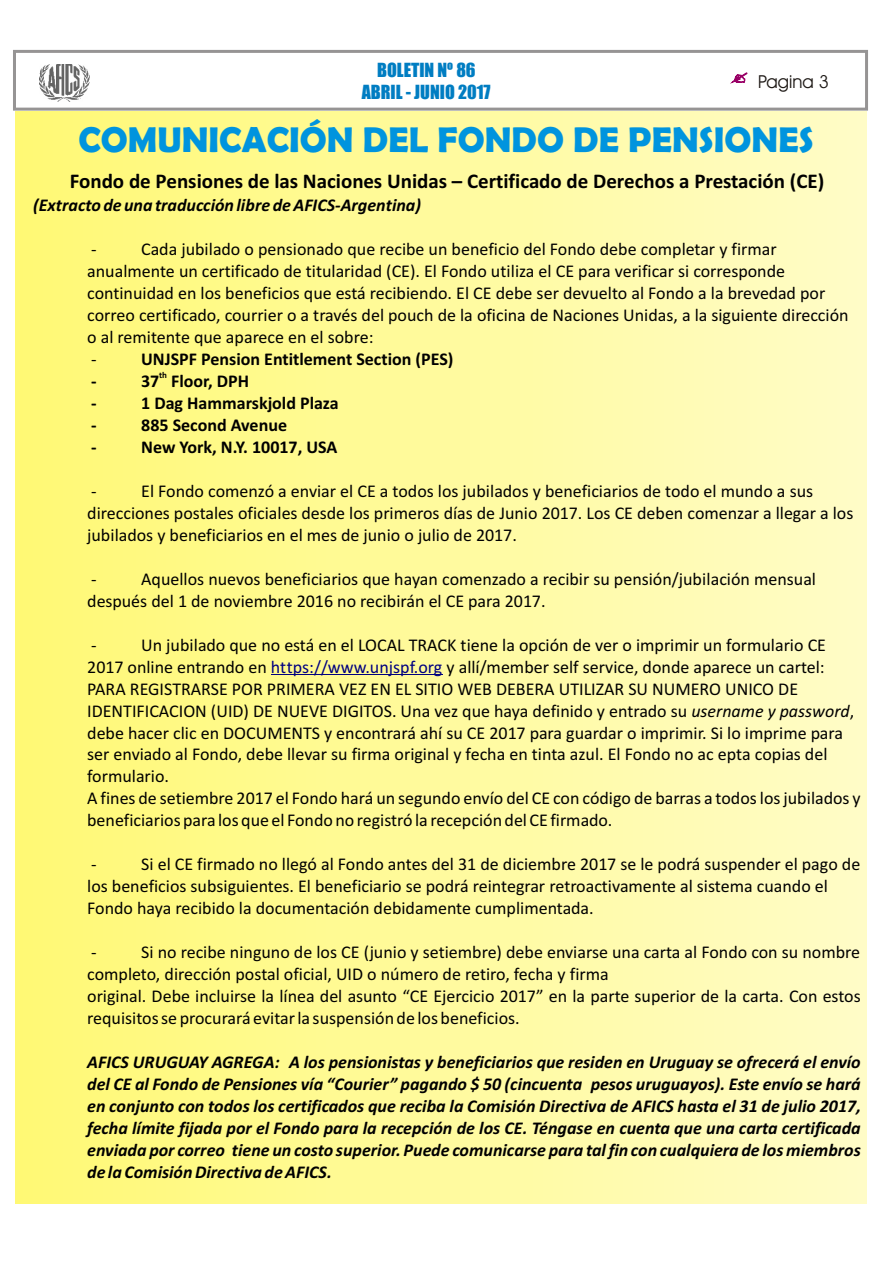
<style>
.page{position:relative;width:894px;height:1263px;background:#fff}
.page>*{position:absolute;margin:0;border:0;box-sizing:border-box;transform-origin:0 0}
.t1{font:700 36px "Berlin Sans FB Demi";color:#0094de}
.t2{font:700 21px "Calibri";color:#000}
.t3{font:18px/21.9px "Calibri";color:#000}
.t4{font:italic 700 18px/21.9px "Calibri";color:#000;text-align:justify}
.t5{font:700 18px "Calibri";color:#000}
.t6{font:18px/21.9px "Impact";color:#007dc2;text-align:center}
.t7{font:18px "Avant Garde Bk BT";color:#1f1a17}
.t8{font:700 9px "Calibri";color:#000}
.s1{color:#000080}
.s2{font-style:italic}
</style>
<div class="page">
<div style="left:13px;top:50px;width:855px;height:61px;border:3px solid #969494"></div>
<svg style="left:731px;top:73px;width:16px;height:10px"></svg>
<div style="left:16px;top:112px;width:851px;height:1092px;background:linear-gradient(to right,#fff974,#fffcc7)"></div>
<img style="left:40px;top:64px;width:49px;height:38px">
<hr style="left:271px;top:674px;width:171px;height:1px;background:#000080">
<p class="t6" style="left:362px;top:60px;width:130px">BOLETIN Nº 86<br>ABRIL - JUNIO 2017</p>
<p class="t7" style="left:758px;top:74px;width:72px">Pagina 3</p>
<h1 class="t1" style="left:78px;top:119px;width:737px">COMUNICACIÓN DEL FONDO DE PENSIONES</h1>
<p class="t2" style="left:70px;top:172px;width:756px">Fondo de Pensiones de las Naciones Unidas – Certificado de Derechos a Prestación (CE)</p>
<p class="t4" style="left:33px;top:195px;width:389px">(Extracto de una traducción libre de AFICS-Argentina)</p>
<p class="t3" style="left:91px;top:239px;width:7px">-</p>
<p class="t3" style="left:87px;top:239px;width:763px;text-indent:54px">Cada jubilado o pensionado que recibe un beneficio del Fondo debe completar y firmar anualmente un certificado de titularidad (CE). El Fondo utiliza el CE para verificar si corresponde continuidad en los beneficios que está recibiendo. El CE debe ser devuelto al Fondo a la brevedad por correo certificado, courrier o a través del pouch de la oficina de Naciones Unidas, a la siguiente dirección o al remitente que aparece en el sobre:<br>-</p>
<p class="t5" style="left:141px;top:351px;width:314px">UNJSPF Pension Entitlement Section (PES)</p>
<p class="t8" style="left:159px;top:371px;width:9px">th</p>
<p class="t5" style="left:91px;top:373px;width:7px">-</p>
<p class="t5" style="left:141px;top:373px;width:110px">37 Floor, DPH</p>
<p class="t5" style="left:91px;top:395px;width:7px">-</p>
<p class="t5" style="left:141px;top:395px;width:199px">1 Dag Hammarskjold Plaza</p>
<p class="t5" style="left:91px;top:417px;width:7px">-</p>
<p class="t5" style="left:141px;top:417px;width:147px">885 Second Avenue</p>
<p class="t5" style="left:91px;top:439px;width:7px">-</p>
<p class="t5" style="left:141px;top:439px;width:198px">New York, N.Y. 10017, USA</p>
<p class="t3" style="left:91px;top:481px;width:7px">-</p>
<p class="t3" style="left:87px;top:481px;width:768px;text-indent:54px">El Fondo comenzó a enviar el CE a todos los jubilados y beneficiarios de todo el mundo a sus direcciones postales oficiales desde los primeros días de Junio 2017. Los CE deben comenzar a llegar a los jubilados y beneficiarios en el mes de junio o julio de 2017.</p>
<p class="t3" style="left:91px;top:569px;width:7px">-</p>
<p class="t3" style="left:87px;top:569px;width:730px;text-indent:54px">Aquellos nuevos beneficiarios que hayan comenzado a recibir su pensión/jubilación mensual después del 1 de noviembre 2016 no recibirán el CE para 2017.</p>
<p class="t3" style="left:91px;top:635px;width:7px">-</p>
<p class="t3" style="left:87px;top:635px;width:775px;text-indent:54px">Un jubilado que no está en el LOCAL TRACK tiene la opción de ver o imprimir un formulario CE 2017 online entrando en <span class="s1">https://www.unjspf.org</span> y allí/member self service, donde aparece un cartel:<br>PARA REGISTRARSE POR PRIMERA VEZ EN EL SITIO WEB DEBERA UTILIZAR SU NUMERO UNICO DE IDENTIFICACION (UID) DE NUEVE DIGITOS. Una vez que haya definido y entrado su <span class="s2">username y password</span>, debe hacer clic en DOCUMENTS y encontrará ahí su CE 2017 para guardar o imprimir. Si lo imprime para ser enviado al Fondo, debe llevar su firma original y fecha en tinta azul. El Fondo no ac epta copias del formulario.<br>A fines de setiembre 2017 el Fondo hará un segundo envío del CE con código de barras a todos los jubilados y beneficiarios para los que el Fondo no registró la recepción del CE firmado.</p>
<p class="t3" style="left:91px;top:855px;width:7px">-</p>
<p class="t3" style="left:87px;top:855px;width:775px;text-indent:54px">Si el CE firmado no llegó al Fondo antes del 31 de diciembre 2017 se le podrá suspender el pago de los beneficios subsiguientes. El beneficiario se podrá reintegrar retroactivamente al sistema cuando el<br>Fondo haya recibido la documentación debidamente cumplimentada.</p>
<p class="t3" style="left:91px;top:943px;width:7px">-</p>
<p class="t3" style="left:87px;top:943px;width:775px;text-indent:54px">Si no recibe ninguno de los CE (junio y setiembre) debe enviarse una carta al Fondo con su nombre completo, dirección postal oficial, UID o número de retiro, fecha y firma<br>original. Debe incluirse la línea del asunto “CE Ejercicio 2017” en la parte superior de la carta. Con estos requisitos se procurará evitar la suspensión de los beneficios.</p>
<p class="t4" style="left:87px;top:1053px;width:775px">AFICS URUGUAY AGREGA: A los pensionistas y beneficiarios que residen en Uruguay se ofrecerá el envío del CE al Fondo de Pensiones vía “Courier” pagando $ 50 (cincuenta pesos uruguayos). Este envío se hará en conjunto con todos los certificados que reciba la Comisión Directiva de AFICS hasta el 31 de julio 2017, fecha límite fijada por el Fondo para la recepción de los CE. Téngase en cuenta que una carta certificada enviada por correo tiene un costo superior. Puede comunicarse para tal fin con cualquiera de los miembros de la Comisión Directiva de AFICS.</p>
</div>
